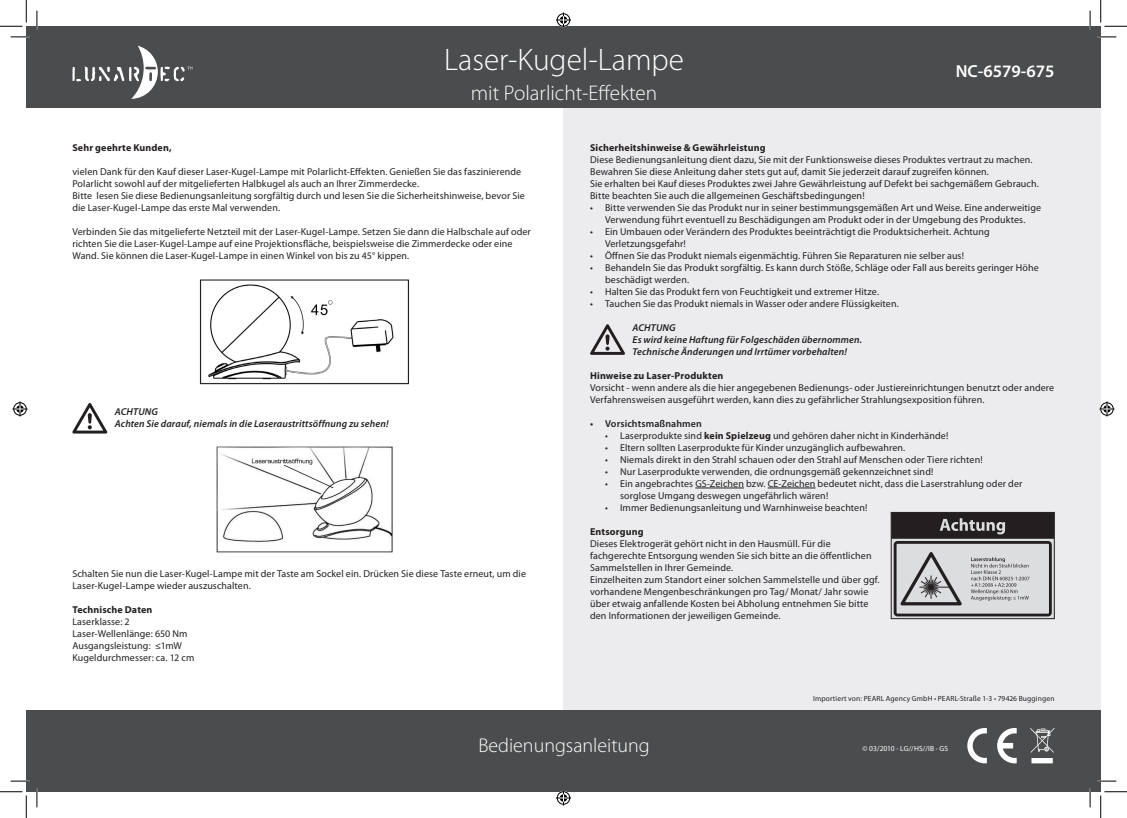
<style>
.page{position:relative;width:1127px;height:818px;background:#fff}
.page>*{position:absolute;margin:0;border:0;box-sizing:border-box;transform-origin:0 0}
.t1{font:300 31.25px "Myriad Pro";color:#fff}
.t2{font:300 21.25px "Myriad Pro";color:#fff}
.t3{font:300 20px "Myriad Pro";color:#fff}
.t4{font:600 17.5px "Myriad Pro";color:#fff}
.t5{font:10px/12px "Myriad Pro";letter-spacing:.01em;color:#231f20}
.t6{font:italic 600 10px/12px "Myriad Pro";letter-spacing:.01em;color:#231f20}
.t7{font:700 10px "Myriad Pro";letter-spacing:.015em;color:#231f20}
.t8{font:600 10px "Myriad Pro";color:#231f20}
.t9{font:7.5px "Myriad Pro";letter-spacing:.02em;color:#231f20}
.t10{font:7.5px "Myriad Pro";letter-spacing:.005em;color:#fff}
.s1{font-weight:600}
.s2{font-weight:700}
</style>
<div class="page">
<div style="left:563px;top:26px;width:537px;height:766px;background:#ececee"></div>
<div style="left:26px;top:26px;width:1074px;height:82px;background:#4b4c4d"></div>
<div style="left:26px;top:710px;width:1074px;height:82px;background:#4b4c4d"></div>
<svg style="left:967px;top:728px;width:19px;height:35px"></svg>
<svg style="left:997px;top:728px;width:19px;height:35px"></svg>
<svg style="left:1030px;top:728px;width:24px;height:25px"></svg>
<svg style="left:1035px;top:728px;width:15px;height:24px"></svg>
<div style="left:1031px;top:758px;width:21px;height:5px;background:#fff"></div>
<img style="left:199px;top:279px;width:210px;height:106px">
<svg style="left:72px;top:403px;width:35px;height:30px"></svg>
<img style="left:216px;top:447px;width:177px;height:106px">
<hr style="left:695px;top:488px;width:48px;height:1px;background:#231f20">
<hr style="left:767px;top:488px;width:48px;height:1px;background:#231f20">
<svg style="left:590px;top:324px;width:34px;height:31px"></svg>
<svg style="left:892px;top:539px;width:160px;height:78px"></svg>
<svg style="left:893px;top:541px;width:158px;height:75px"></svg>
<div style="left:891px;top:512px;width:162px;height:27px;background:#231f20"></div>
<svg style="left:939px;top:518px;width:65px;height:16px"></svg>
<div style="left:890px;top:512px;width:164px;height:107px;border:1px solid #231f20"></div>
<svg style="left:72px;top:46px;width:120px;height:53px"></svg>
<svg style="left:11px;top:36px;width:18px;height:2px"></svg>
<svg style="left:1097px;top:36px;width:18px;height:2px"></svg>
<svg style="left:11px;top:780px;width:18px;height:2px"></svg>
<svg style="left:1097px;top:780px;width:18px;height:2px"></svg>
<svg style="left:36px;top:11px;width:2px;height:18px"></svg>
<svg style="left:36px;top:788px;width:2px;height:19px"></svg>
<svg style="left:1089px;top:11px;width:1px;height:18px"></svg>
<svg style="left:1089px;top:788px;width:1px;height:19px"></svg>
<svg style="left:0;top:0;width:27px;height:27px"></svg>
<svg style="left:0;top:791px;width:27px;height:27px"></svg>
<svg style="left:1100px;top:0;width:26px;height:27px"></svg>
<svg style="left:1100px;top:791px;width:26px;height:27px"></svg>
<svg style="left:556px;top:13px;width:15px;height:15px"></svg>
<svg style="left:556px;top:790px;width:15px;height:15px"></svg>
<svg style="left:13px;top:401px;width:15px;height:15px"></svg>
<svg style="left:1099px;top:401px;width:15px;height:15px"></svg>
<h1 class="t1" style="left:444px;top:43px;width:241px">Laser-Kugel-Lampe</h1>
<h2 class="t2" style="left:471px;top:82px;width:188px">mit Polarlicht-Effekten</h2>
<h3 class="t4" style="left:955px;top:61px;width:100px">NC-6579-675</h3>
<p class="t7" style="left:72px;top:142px;width:101px">Sehr geehrte Kunden,</p>
<p class="t5" style="left:72px;top:166px;width:454px">vielen Dank für den Kauf dieser Laser-Kugel-Lampe mit Polarlicht-Effekten. Genießen Sie das faszinierende Polarlicht sowohl auf der mitgelieferten Halbkugel als auch an Ihrer Zimmerdecke.<br>Bitte lesen Sie diese Bedienungsanleitung sorgfältig durch und lesen Sie die Sicherheitshinweise, bevor Sie die Laser-Kugel-Lampe das erste Mal verwenden.</p>
<p class="t5" style="left:72px;top:226px;width:460px">Verbinden Sie das mitgelieferte Netzteil mit der Laser-Kugel-Lampe. Setzen Sie dann die Halbschale auf oder richten Sie die Laser-Kugel-Lampe auf eine Projektionsfläche, beispielsweise die Zimmerdecke oder eine<br>Wand. Sie können die Laser-Kugel-Lampe in einen Winkel von bis zu 45° kippen.</p>
<p class="t6" style="left:115px;top:406px;width:275px">ACHTUNG<br>Achten Sie darauf, niemals in die Laseraustrittsöffnung zu sehen!</p>
<p class="t5" style="left:72px;top:568px;width:455px">Schalten Sie nun die Laser-Kugel-Lampe mit der Taste am Sockel ein. Drücken Sie diese Taste erneut, um die<br>Laser-Kugel-Lampe wieder auszuschalten.</p>
<p class="t7" style="left:72px;top:604px;width:82px">Technische Daten</p>
<p class="t5" style="left:72px;top:616px;width:123px">Laserklasse: 2<br>Laser-Wellenlänge: 650 Nm<br>Ausgangsleistung: ≤1mW<br>Kugeldurchmesser: ca. 12 cm</p>
<p class="t7" style="left:590px;top:142px;width:177px">Sicherheitshinweise &amp; Gewährleistung</p>
<p class="t5" style="left:590px;top:154px;width:450px">Diese Bedienungsanleitung dient dazu, Sie mit der Funktionsweise dieses Produktes vertraut zu machen.<br>Bewahren Sie diese Anleitung daher stets gut auf, damit Sie jederzeit darauf zugreifen können.<br>Sie erhalten bei Kauf dieses Produktes zwei Jahre Gewährleistung auf Defekt bei sachgemäßem Gebrauch.<br>Bitte beachten Sie auch die allgemeinen Geschäftsbedingungen!</p>
<p class="t5" style="left:605px;top:202px;width:437px">Bitte verwenden Sie das Produkt nur in seiner bestimmungsgemäßen Art und Weise. Eine anderweitige Verwendung führt eventuell zu Beschädigungen am Produkt oder in der Umgebung des Produktes.<br>Ein Umbauen oder Verändern des Produktes beeinträchtigt die Produktsicherheit. Achtung Verletzungsgefahr!<br>Öffnen Sie das Produkt niemals eigenmächtig. Führen Sie Reparaturen nie selber aus!<br>Behandeln Sie das Produkt sorgfältig. Es kann durch Stöße, Schläge oder Fall aus bereits geringer Höhe beschädigt werden.<br>Halten Sie das Produkt fern von Feuchtigkeit und extremer Hitze.<br>Tauchen Sie das Produkt niemals in Wasser oder andere Flüssigkeiten.</p>
<p class="t6" style="left:632px;top:322px;width:231px">ACHTUNG<br>Es wird keine Haftung für Folgeschäden übernommen.<br>Technische Änderungen und Irrtümer vorbehalten!</p>
<p class="t7" style="left:590px;top:370px;width:135px">Hinweise zu Laser-Produkten</p>
<p class="t5" style="left:590px;top:382px;width:465px">Vorsicht - wenn andere als die hier angegebenen Bedienungs- oder Justiereinrichtungen benutzt oder andere<br>Verfahrensweisen ausgeführt werden, kann dies zu gefährlicher Strahlungsexposition führen.</p>
<p class="t5" style="left:620px;top:418px;width:403px;text-indent:-15px"><span class="s1">Vorsichtsmaßnahmen<br></span>Laserprodukte sind <span class="s2">kein Spielzeug</span> und gehören daher nicht in Kinderhände!<br>Eltern sollten Laserprodukte für Kinder unzugänglich aufbewahren.<br>Niemals direkt in den Strahl schauen oder den Strahl auf Menschen oder Tiere richten!<br>Nur Laserprodukte verwenden, die ordnungsgemäß gekennzeichnet sind!<br>Ein angebrachtes GS-Zeichen bzw. CE-Zeichen bedeutet nicht, dass die Laserstrahlung oder der sorglose Umgang deswegen ungefährlich wären!<br>Immer Bedienungsanleitung und Warnhinweise beachten!</p>
<p class="t7" style="left:590px;top:526px;width:55px">Entsorgung</p>
<p class="t5" style="left:590px;top:538px;width:291px">Dieses Elektrogerät gehört nicht in den Hausmüll. Für die fachgerechte Entsorgung wenden Sie sich bitte an die öffentlichen Sammelstellen in Ihrer Gemeinde.<br>Einzelheiten zum Standort einer solchen Sammelstelle und über ggf. vorhandene Mengenbeschränkungen pro Tag/ Monat/ Jahr sowie über etwaig anfallende Kosten bei Abholung entnehmen Sie bitte den Informationen der jeweiligen Gemeinde.</p>
<p class="t5" style="left:590px;top:202px;width:4px">•</p>
<p class="t5" style="left:590px;top:226px;width:4px">•</p>
<p class="t5" style="left:590px;top:250px;width:4px">• •</p>
<p class="t5" style="left:590px;top:286px;width:4px">• •</p>
<p class="t8" style="left:590px;top:418px;width:5px">•</p>
<p class="t5" style="left:605px;top:430px;width:4px;text-align:justify">• • • • •</p>
<p class="t5" style="left:605px;top:502px;width:4px">•</p>
<p class="t9" style="left:812px;top:695px;width:243px">Importiert von: PEARL Agency GmbH • PEARL-Straße 1-3 • 79426 Buggingen</p>
<h3 class="t3" style="left:478px;top:734px;width:173px">Bedienungsanleitung</h3>
<p class="t10" style="left:862px;top:744px;width:87px">© 03/2010 - LG//HS//IB - GS</p>
</div>
